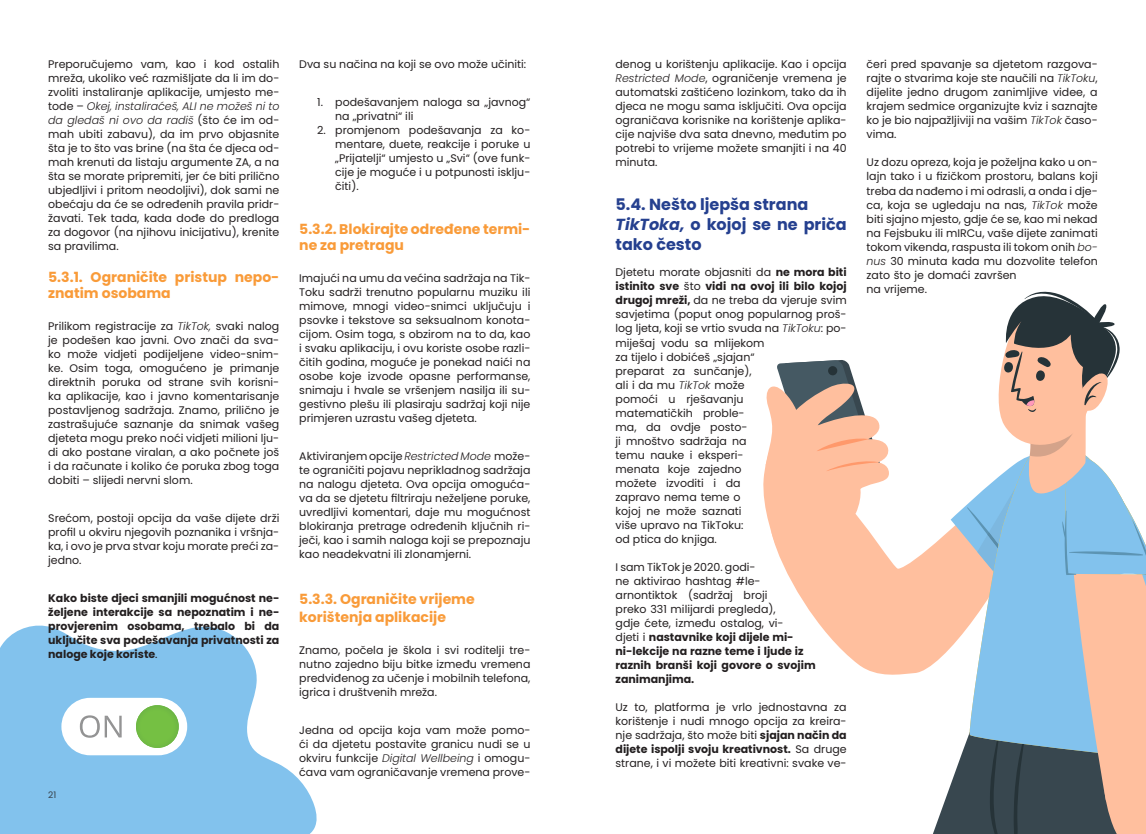
<style>
.page{position:relative;width:1146px;height:834px;background:#fff}
.page>*{position:absolute;margin:0;border:0;box-sizing:border-box;transform-origin:0 0}
.t1{font:700 16px/20px "Poppins";color:#25408f}
.t2{font:700 14px/16px "Poppins";color:#f99b39}
.t3{font:11px/14px "Poppins";color:#231f20;text-align:justify}
.t4{font:700 11px/14px "Poppins";color:#231f20;text-align:justify}
.t5{font:9px "Poppins";color:#231f20}
.s1{font-weight:300;font-style:italic}
.s2{font-weight:400}
.s3{font-style:italic}
.s4{font-weight:700}
</style>
<div class="page">
<svg style="left:0;top:625px;width:317px;height:208px;fill:#82c2ed"></svg>
<div style="left:61px;top:697px;width:126px;height:58px;background:#fff;border-radius:29px"></div>
<img style="left:80px;top:715px;width:20px;height:22px">
<img style="left:105px;top:715px;width:17px;height:22px">
<img style="left:136px;top:705px;width:43px;height:42px;border-radius:21px">
<svg style="left:775px;top:544px;width:156px;height:131px;fill:#ffbf9e"></svg>
<svg style="left:763px;top:360px;width:126px;height:184px"></svg>
<svg style="left:931px;top:291px;width:214px;height:542px"></svg>
<p class="t3" style="left:48px;top:57px;width:233px">Preporučujemo vam, kao i kod ostalih mreža, ukoliko već razmišljate da li im do&shy;zvoliti instaliranje aplikacije, umjesto me&shy;tode – <span class="s1">Okej, instaliraćeš, ALI ne možeš ni to da gledaš ni ovo da radiš</span> (što će im od&shy;mah ubiti zabavu), da im prvo objasnite šta je to što vas brine (na šta će djeca od&shy;mah krenuti da listaju argumente ZA, a na šta se morate pripremiti, jer će biti prilično ubjedljivi i pritom neodoljivi), dok sami ne obećaju da će se određenih pravila pridr&shy;žavati. Tek tada, kada dođe do predloga za dogovor (na njihovu inicijativu), krenite sa pravilima.</p>
<p class="t2" style="left:48px;top:269px;width:233px">5.3.1. Ograničite pristup nepo&shy;znatim osobama</p>
<p class="t3" style="left:48px;top:319px;width:233px">Prilikom registracije za <span class="s1">TikTok,</span> svaki nalog je podešen kao javni. Ovo znači da sva&shy;ko može vidjeti podijeljene video-snim&shy;ke. Osim toga, omogućeno je primanje direktnih poruka od strane svih korisni&shy;ka aplikacije, kao i javno komentarisanje postavljenog sadržaja. Znamo, prilično je zastrašujuće saznanje da snimak vašeg djeteta mogu preko noći vidjeti milioni lju&shy;di ako postane viralan, a ako počnete još i da računate i koliko će poruka zbog toga dobiti – slijedi nervni slom.</p>
<p class="t3" style="left:48px;top:511px;width:233px">Srećom, postoji opcija da vaše dijete drži profil u okviru njegovih poznanika i vršnja&shy;ka, i ovo je prva stvar koju morate preći za&shy;jedno.</p>
<p class="t4" style="left:48px;top:591px;width:233px">Kako biste djeci smanjili mogućnost ne&shy;željene interakcije sa nepoznatim i ne&shy;provjerenim osobama, trebalo bi da uključite sva podešavanja privatnosti za naloge koje koriste<span class="s2">.</span></p>
<p class="t5" style="left:48px;top:789px;width:10px">21</p>
<p class="t3" style="left:299px;top:58px;width:228px">Dva su načina na koji se ovo može učiniti:</p>
<p class="t3" style="left:335px;top:96px;width:197px;text-indent:-18px">1. podešavanjem naloga sa „javnog“ na „privatni“ ili</p>
<p class="t3" style="left:335px;top:124px;width:197px;text-indent:-18px">2. promjenom podešavanja za ko&shy;mentare, duete, reakcije i poruke u „Prijatelji“ umjesto u „Svi“ (ove funk&shy;cije je moguće i u potpunosti isklju&shy;čiti).</p>
<p class="t2" style="left:299px;top:221px;width:233px">5.3.2. Blokirajte određene termi&shy;ne za pretragu</p>
<p class="t3" style="left:299px;top:271px;width:233px">Imajući na umu da većina sadržaja na Tik-Toku sadrži trenutno popularnu muziku ili mimove, mnogi video-snimci uključuju i psovke i tekstove sa seksualnom konota&shy;cijom. Osim toga, s obzirom na to da, kao i svaku aplikaciju, i ovu koriste osobe razli&shy;čitih godina, moguće je ponekad naići na osobe koje izvode opasne performanse, snimaju i hvale se vršenjem nasilja ili su&shy;gestivno plešu ili plasiraju sadržaj koji nije primjeren uzrastu vašeg djeteta.</p>
<p class="t3" style="left:299px;top:449px;width:233px">Aktiviranjem opcije <span class="s1">Restricted Mode</span> može&shy;te ograničiti pojavu neprikladnog sadržaja na nalogu djeteta. Ova opcija omoguća&shy;va da se djetetu filtriraju neželjene poruke, uvredljivi komentari, daje mu mogućnost blokiranja pretrage određenih ključnih ri&shy;ječi, kao i samih naloga koji se prepoznaju kao neadekvatni ili zlonamjerni.</p>
<p class="t2" style="left:299px;top:590px;width:177px;line-height:18px">5.3.3. Ograničite vrijeme korištenja aplikacije</p>
<p class="t3" style="left:299px;top:643px;width:233px">Znamo, počela je škola i svi roditelji tre&shy;nutno zajedno biju bitke između vremena predviđenog za učenje i mobilnih telefona, igrica i društvenih mreža.</p>
<p class="t3" style="left:299px;top:723px;width:233px">Jedna od opcija koja vam može pomo&shy;ći da djetetu postavite granicu nudi se u okviru funkcije <span class="s1">Digital Wellbeing</span> i omogu&shy;ćava vam ograničavanje vremena prove-</p>
<p class="t3" style="left:615px;top:57px;width:233px">denog u korištenju aplikacije. Kao i opcija <span class="s1">Restricted Mode</span>, ograničenje vremena je automatski zaštićeno lozinkom, tako da ih djeca ne mogu sama isključiti. Ova opcija ograničava korisnike na korištenje aplika&shy;cije najviše dva sata dnevno, međutim po potrebi to vrijeme možete smanjiti i na 40 minuta.</p>
<h1 class="t1" style="left:615px;top:195px;width:233px">5.4. Nešto ljepša strana<br><span class="s3">TikToka,</span> o kojoj se ne priča tako često</h1>
<p class="t3" style="left:615px;top:265px;width:233px;text-align:left">Djetetu morate objasniti da <span class="s4">ne mora biti istinito sve</span> što <span class="s4">vidi na ovoj ili bilo kojoj drugoj mreži,</span> da ne treba da vjeruje svim savjetima (poput onog popularnog proš&shy;log ljeta, koji se vrtio svuda na <span class="s1">TikToku</span>: po&shy;miješaj vodu sa mlijekom<br>za tijelo i dobićeš „sjajan“<br>preparat za sunčanje),<br>ali i da mu <span class="s1">TikTok</span> može<br>pomoći u rješavanju<br>matematičkih proble-<br>ma, da ovdje posto-<br>ji mnoštvo sadržaja na<br>temu nauke i eksperi-<br>menata koje zajedno<br>možete izvoditi i da<br>zapravo nema teme o<br>kojoj ne može saznati<br>više upravo na TikToku:<br>od ptica do knjiga.</p>
<p class="t3" style="left:615px;top:560px;width:202px;text-align:left">I sam TikTok je 2020. godi-<br>ne aktivirao hashtag #le&shy;arnontiktok (sadržaj broji<br>preko 331 milijardi pregleda),<br>gdje ćete, između ostalog, vi-<br>djeti i <span class="s4">nastavnike koji dijele mi&shy;ni-lekcije na razne teme i ljude iz raznih branši koji govore o svojim zanimanjima.</span></p>
<p class="t3" style="left:615px;top:700px;width:233px">Uz to, platforma je vrlo jednostavna za korištenje i nudi mnogo opcija za kreira&shy;nje sadržaja, što može biti <span class="s4">sjajan način da dijete ispolji svoju kreativnost.</span> Sa druge strane, i vi možete biti kreativni: svake ve-</p>
<p class="t3" style="left:866px;top:58px;width:233px">čeri pred spavanje sa djetetom razgova&shy;rajte o stvarima koje ste naučili na <span class="s1">TikToku</span>, dijelite jedno drugom zanimljive videe, a krajem sedmice organizujte kviz i saznajte ko je bio najpažljiviji na vašim <span class="s1">TikTok</span> časo&shy;vima.</p>
<p class="t3" style="left:866px;top:156px;width:233px;text-align:left">Uz dozu opreza, koja je poželjna kako u on&shy;lajn tako i u fizičkom prostoru, balans koji treba da nađemo i mi odrasli, a onda i dje&shy;ca, koja se ugledaju na nas, <span class="s1">TikTok</span> može biti sjajno mjesto, gdje će se, kao mi nekad na Fejsbuku ili mIRCu, vaše dijete zanimati tokom vikenda, raspusta ili tokom onih <span class="s1">bo&shy;nus</span> 30 minuta kada mu dozvolite telefon zato što je domaći završen<br>na vrijeme.</p>
</div>
